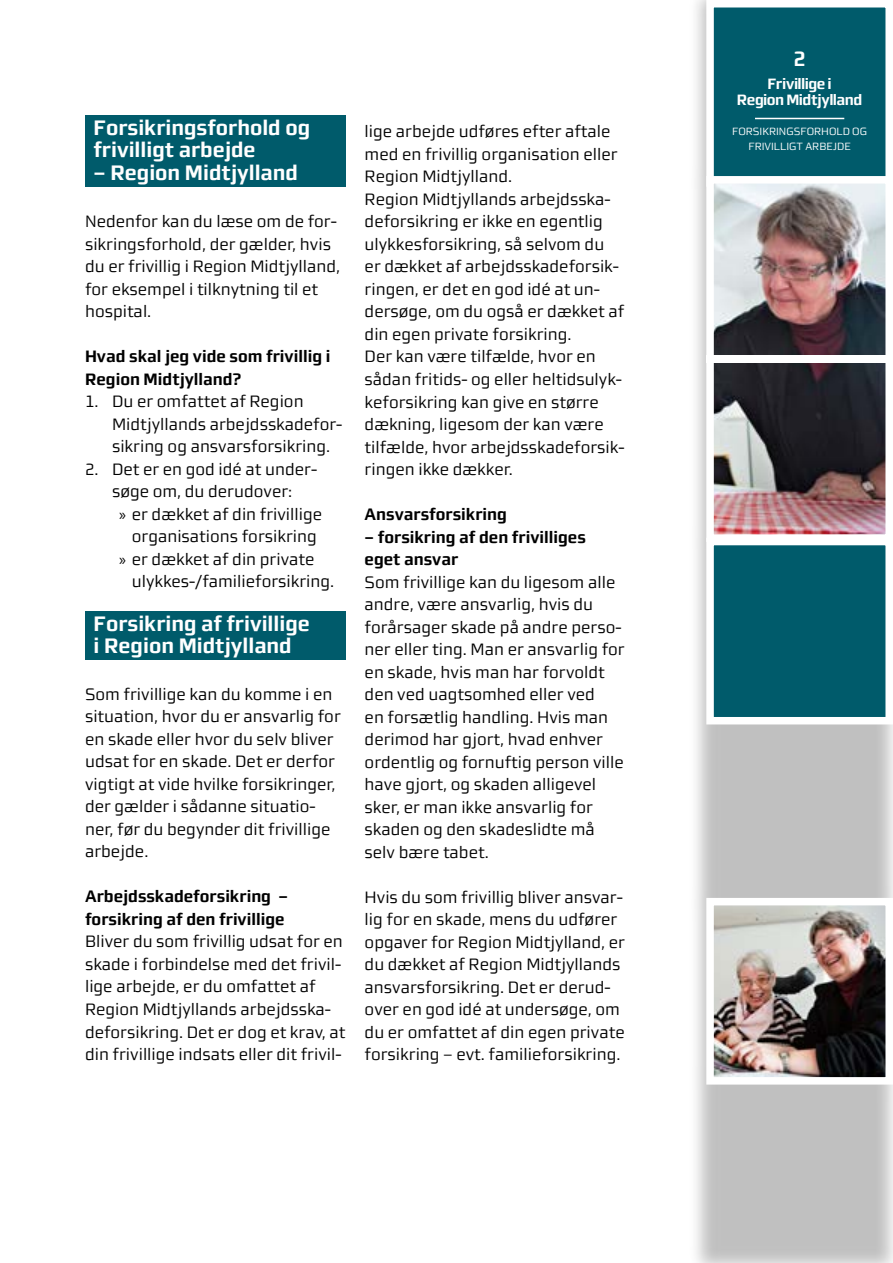
<style>
.page{position:relative;width:893px;height:1263px;background:#fff}
.page>*{position:absolute;margin:0;border:0;box-sizing:border-box;transform-origin:0 0}
.t1{font:700 21px/22.5px "midtsans";color:#fff}
.t2{font:16.5px/22.5px "midtsans";color:#000}
.t3{font:700 16.5px/22.5px "midtsans";color:#000}
.t4{font:700 15px/16.5px "midtsans";letter-spacing:-.035em;color:#fff;text-align:center}
.t5{font:10.5px/15px "midtsans";color:#fff;text-align:center}
.s1{font-family:"Myriad Pro"}
</style>
<div class="page">
<div style="left:85px;top:115px;width:260px;height:72px;background:#005b6b"></div>
<div style="left:85px;top:611px;width:260px;height:49px;background:#005b6b"></div>
<div style="left:687px;top:0;width:206px;height:1263px;background:#000;opacity:.25"></div>
<div style="left:710px;top:541px;width:179px;height:180px;background:#005b6b"></div>
<div style="left:706px;top:538px;width:187px;height:186px;border:8px solid #fff"></div>
<img style="left:715px;top:907px;width:169px;height:168px">
<div style="left:706px;top:898px;width:187px;height:186px;border:8px solid #fff"></div>
<div style="left:710px;top:4px;width:179px;height:179px;background:#005b6b"></div>
<div style="left:706px;top:0;width:187px;height:187px;border:8px solid #fff"></div>
<hr style="left:755px;top:118px;width:89px;height:1px;background:#fff">
<img style="left:703px;top:172px;width:190px;height:374px">
<p class="t1" style="left:94px;top:116px;width:218px">Forsikringsforhold og frivilligt arbejde</p>
<p class="t1" style="left:94px;top:161px;width:206px">– Region Midtjylland</p>
<p class="t2" style="left:85px;top:210px;width:257px">Nedenfor kan du læse om de for&shy;sikringsforhold, der gælder, hvis du er frivillig i Region Midtjylland, for eksempel i tilknytning til et hospital.</p>
<p class="t3" style="left:85px;top:345px;width:247px">Hvad skal jeg vide som frivillig i<br>Region Midtjylland?</p>
<p class="t2" style="left:112px;top:390px;width:232px;text-indent:-27px">1. Du er omfattet af Region<br>Midtjyllands arbejdsskadefor&shy;sikring og ansvarsforsikring.</p>
<p class="t2" style="left:85px;top:458px;width:234px">2. Det er en god idé at under-</p>
<p class="t2" style="left:112px;top:480px;width:182px">søge om, du derudover:</p>
<p class="t2" style="left:119px;top:503px;width:205px"><span class="s1">»</span> er dækket af din frivillige</p>
<p class="t2" style="left:132px;top:525px;width:187px">organisations forsikring</p>
<p class="t2" style="left:119px;top:548px;width:197px"><span class="s1">»</span> er dækket af din private</p>
<p class="t2" style="left:132px;top:570px;width:204px">ulykkes-/familieforsikring.</p>
<p class="t1" style="left:94px;top:612px;width:218px">Forsikring af frivillige i Region Midtjylland</p>
<p class="t2" style="left:85px;top:683px;width:257px">Som frivillige kan du komme i en situation, hvor du er ansvarlig for en skade eller hvor du selv bliver udsat for en skade. Det er derfor vigtigt at vide hvilke forsikringer, der gælder i sådanne situatio&shy;ner, før du begynder dit frivillige arbejde.</p>
<p class="t3" style="left:85px;top:885px;width:204px">Arbejdsskadeforsikring – forsikring af den frivillige</p>
<p class="t2" style="left:85px;top:930px;width:262px">Bliver du som frivillig udsat for en skade i forbindelse med det frivil&shy;lige arbejde, er du omfattet af Region Midtjyllands arbejdsska&shy;deforsikring. Det er dog et krav, at din frivillige indsats eller dit frivil-</p>
<p class="t2" style="left:365px;top:120px;width:261px">lige arbejde udføres efter aftale med en frivillig organisation eller<br>Region Midtjylland.<br>Region Midtjyllands arbejdsska&shy;deforsikring er ikke en egentlig ulykkesforsikring, så selvom du er dækket af arbejdsskadeforsik&shy;ringen, er det en god idé at un&shy;dersøge, om du også er dækket af din egen private forsikring.<br>Der kan være tilfælde, hvor en sådan fritids- og eller heltidsulyk&shy;keforsikring kan give en større dækning, ligesom der kan være tilfælde, hvor arbejdsskadeforsik&shy;ringen ikke dækker.</p>
<p class="t3" style="left:365px;top:503px;width:144px">Ansvarsforsikring</p>
<p class="t3" style="left:365px;top:526px;width:223px">– forsikring af den frivilliges eget ansvar</p>
<p class="t2" style="left:365px;top:571px;width:262px">Som frivillige kan du ligesom alle andre, være ansvarlig, hvis du forårsager skade på andre perso&shy;ner eller ting. Man er ansvarlig for en skade, hvis man har forvoldt den ved uagtsomhed eller ved<br>en forsætlig handling. Hvis man derimod har gjort, hvad enhver ordentlig og fornuftig person ville have gjort, og skaden alligevel sker, er man ikke ansvarlig for skaden og den skadeslidte må selv bære tabet.</p>
<p class="t2" style="left:365px;top:886px;width:262px">Hvis du som frivillig bliver ansvar&shy;lig for en skade, mens du udfører opgaver for Region Midtjylland, er du dækket af Region Midtjyllands ansvarsforsikring. Det er derud&shy;over en god idé at undersøge, om du er omfattet af din egen private forsikring – evt. familieforsikring.</p>
<p class="t1" style="left:794px;top:47px;width:14px">2</p>
<p class="t4" style="left:737px;top:75px;width:127px">Frivillige i<br>Region Midtjylland</p>
<p class="t5" style="left:732px;top:124px;width:136px">FORSIKRINGSFORHOLD OG<br>FRIVILLIGT ARBEJDE</p>
</div>
